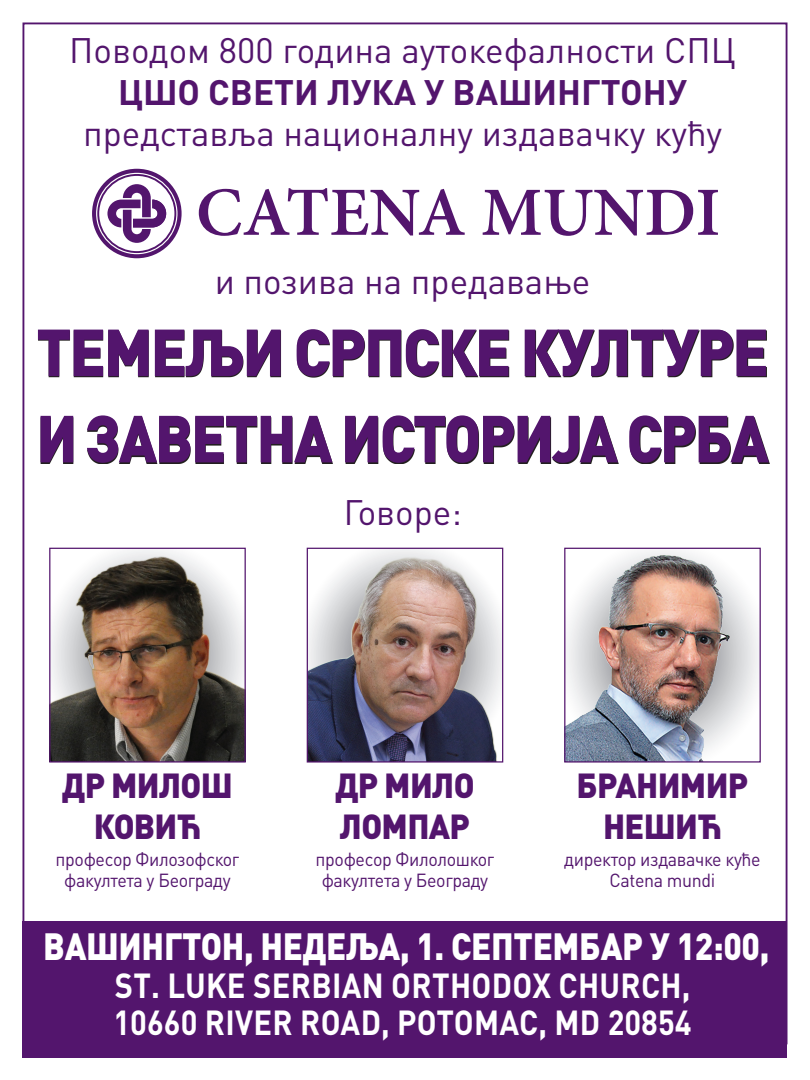
<style>
.page{position:relative;width:810px;height:1080px;background:#fff}
.page>*{position:absolute;margin:0;border:0;box-sizing:border-box;transform-origin:0 0}
.t1{font:900 65.38px "DIN Pro";letter-spacing:-.04em;color:#53156d;scale:.9 1}
.t2{font:900 65.38px "DIN Pro";letter-spacing:-.04em;color:#53156d;scale:.93 1}
.t3{font:900 37.5px "DIN Pro";letter-spacing:-.01em;color:#fff;scale:.89 1}
.t4{font:35px/41.9px "DIN Pro";color:#53156d;text-align:center}
.t5{font:700 34.38px/37.5px "DIN Pro";letter-spacing:.01em;color:#fff;scale:.9 1}
.t6{font:900 34.38px/41.2px "DIN Pro";letter-spacing:-.02em;color:#53156d;text-align:center;scale:.95 1}
.t7{font:18.75px/21.2px "DIN Pro";letter-spacing:-.02em;color:#53156d;text-align:center;scale:.95 1}
.s1{font-weight:700}
</style>
<div class="page">
<img style="left:51px;top:550px;width:193px;height:211px">
<div style="left:49px;top:548px;width:197px;height:215px;border:1px solid #53156d"></div>
<div style="left:22px;top:921px;width:766px;height:137px;background:#53156d"></div>
<svg style="left:92px;top:169px;width:90px;height:89px"></svg>
<svg style="left:199px;top:188px;width:266px;height:48px"></svg>
<svg style="left:483px;top:190px;width:235px;height:46px"></svg>
<svg style="left:39px;top:330px;width:731px;height:134px"></svg>
<img style="left:309px;top:550px;width:192px;height:211px">
<div style="left:307px;top:548px;width:196px;height:215px;border:1px solid #53156d"></div>
<img style="left:566px;top:550px;width:193px;height:211px">
<div style="left:564px;top:548px;width:197px;height:215px;border:1px solid #53156d"></div>
<p class="t4" style="left:69px;top:28px;width:668px">Поводом 800 година аутокефалности СПЦ<br><span class="s1">ЦШО СВЕТИ ЛУКА У ВАШИНГТОНУ </span>представља националну издавачку кућу</p>
<p class="t4" style="left:215px;top:259px;width:377px">и позива на предавање</p>
<p class="t2" style="left:36px;top:308px;width:790px">ТЕМЕЉИ СРПСКЕ КУЛТУРЕ</p>
<p class="t1" style="left:36px;top:394px;width:815px">И ЗАВЕТНА ИСТОРИЈА СРБА</p>
<p class="t4" style="left:343px;top:490px;width:120px">Говоре:</p>
<p class="t6" style="left:62px;top:764px;width:181px">ДР МИЛОШ<br>КОВИЋ</p>
<p class="t7" style="left:56px;top:847px;width:195px">професор Филозофског факултета у Београду</p>
<p class="t6" style="left:335px;top:764px;width:148px;text-align:left">ДР МИЛО<br>ЛОМПАР</p>
<p class="t7" style="left:316px;top:847px;width:190px">професор Филолошког факултета у Београду</p>
<p class="t6" style="left:577px;top:764px;width:182px">БРАНИМИР<br>НЕШИЋ</p>
<p class="t7" style="left:564px;top:847px;width:208px">директор издавачке куће<br>Catena mundi</p>
<p class="t3" style="left:43px;top:921px;width:817px">ВАШИНГТОН, НЕДЕЉА, 1. СЕПТЕМБАР У 12:00,</p>
<p class="t5" style="left:114px;top:965px;width:644px">ST. LUKE SERBIAN ORTHODOX CHURCH,<br>10660 RIVER ROAD, POTOMAC, MD 20854</p>
</div>
